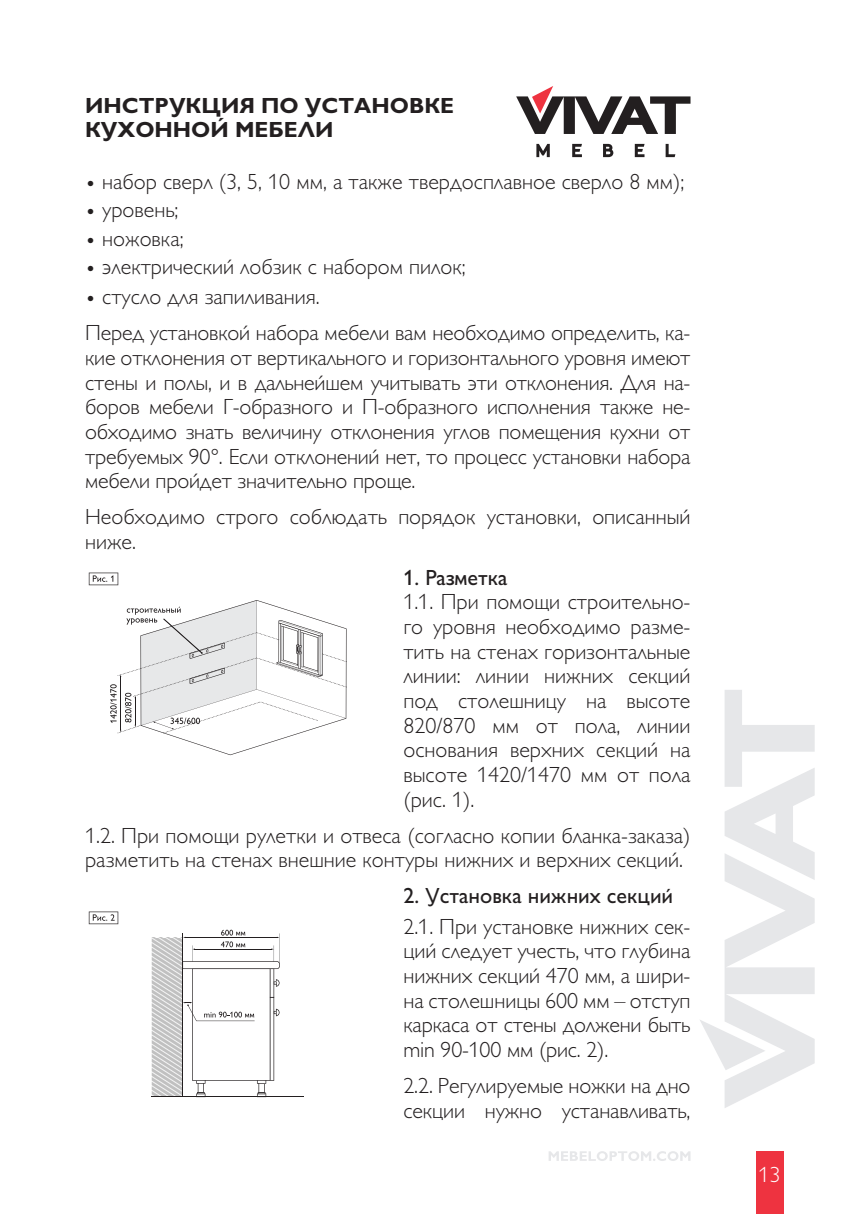
<style>
.page{position:relative;width:851px;height:1214px;background:#fff}
.page>*{position:absolute;margin:0;border:0;box-sizing:border-box;transform-origin:0 0}
.t1{font:22px/24.6px "Gill Sans Light C";color:#231f20}
.t2{font:700 22px "Gill Sans C";color:#231f20}
.t3{font:22px "Gill Sans C";color:#231f20}
.t4{font:22px "Gill Sans Light C";color:#fff}
</style>
<div class="page">
<div style="left:755px;top:1150px;width:28px;height:63px;background:#ee3340"></div>
<svg style="left:700px;top:690px;width:114px;height:418px"></svg>
<svg style="left:549px;top:1151px;width:141px;height:9px"></svg>
<svg style="left:516px;top:86px;width:174px;height:48px"></svg>
<svg style="left:536px;top:144px;width:139px;height:13px"></svg>
<svg style="left:89px;top:911px;width:29px;height:13px"></svg>
<hr style="left:183px;top:1096px;width:120px;height:1px;background:#231f20">
<svg style="left:152px;top:929px;width:128px;height:168px"></svg>
<svg style="left:110px;top:600px;width:237px;height:155px"></svg>
<svg style="left:89px;top:572px;width:29px;height:13px"></svg>
<p class="t2" style="left:85px;top:94px;width:36px">Инструкция</p>
<p class="t2" style="left:261px;top:94px;width:62px">по устано</p>
<p class="t2" style="left:409px;top:94px;width:30px">вке</p>
<p class="t2" style="left:85px;top:118px;width:19px">кухонно</p>
<p class="t2" style="left:210px;top:118px;width:41px">й мебе</p>
<p class="t2" style="left:298px;top:118px;width:34px">ли</p>
<p class="t1" style="left:85px;top:169px;width:600px">• набор сверл (3, 5, 10 мм, а также твердосплавное сверло 8 мм);</p>
<p class="t1" style="left:85px;top:197px;width:95px">• уровень;</p>
<p class="t1" style="left:85px;top:226px;width:100px">• ножовка;</p>
<p class="t1" style="left:85px;top:254px;width:382px">• электрический лобзик с набором пилок;</p>
<p class="t1" style="left:85px;top:279px;width:607px;line-height:36px">• стусло для запиливания.<br>Перед установкой набора мебели вам необходимо определить, ка-</p>
<p class="t1" style="left:85px;top:345px;width:607px;text-align:justify">кие отклонения от вертикального и горизонтального уровня имеют стены и полы, и в дальнейшем учитывать эти отклонения. Для на&shy;боров мебели Г-образного и П-образного исполнения также не&shy;обходимо знать величину отклонения углов помещения кухни от требуемых 90°. Если отклонений нет, то процесс установки набора мебели пройдет значительно проще.</p>
<p class="t1" style="left:85px;top:504px;width:606px">Необходимо строго соблюдать порядок установки, описанный ниже.</p>
<p class="t3" style="left:403px;top:564px;width:106px">1. Разметка</p>
<p class="t1" style="left:403px;top:589px;width:288px;text-align:justify">1.1. При помощи строительно&shy;го уровня необходимо разме&shy;тить на стенах горизонтальные линии: линии нижних секций под столешницу на высоте 820/870 мм от пола, линии основания верхних секций на высоте 1420/1470 мм от пола (рис. 1).</p>
<p class="t1" style="left:85px;top:822px;width:606px">1.2. При помощи рулетки и отвеса (согласно копии бланка-заказа) разметить на стенах внешние контуры нижних и верхних секций.</p>
<p class="t3" style="left:403px;top:883px;width:271px">2. Установка нижних секций</p>
<p class="t1" style="left:403px;top:913px;width:288px;text-align:justify">2.1. При установке нижних сек&shy;ций следует учесть, что глубина нижних секций 470 мм, а шири&shy;на столешницы 600 мм – отступ каркаса от стены должени быть min 90-100 мм (рис. 2).</p>
<p class="t1" style="left:403px;top:1073px;width:288px">2.2. Регулируемые ножки на дно секции нужно устанавливать,</p>
<p class="t4" style="left:758px;top:1161px;width:23px">13</p>
</div>
